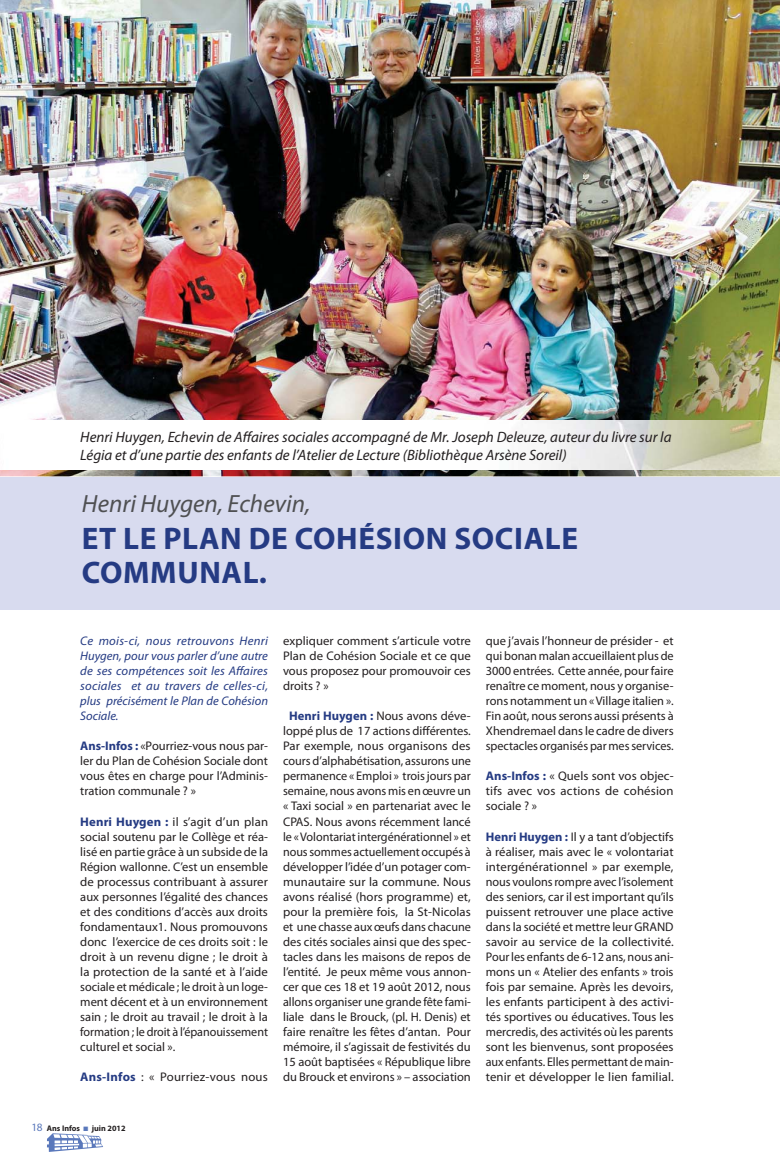
<style>
.page{position:relative;width:780px;height:1170px;background:#fff}
.page>*{position:absolute;margin:0;border:0;box-sizing:border-box;transform-origin:0 0}
.t1{font:700 31.25px/33.8px "Myriad Pro";letter-spacing:.02em;color:#253b83}
.t2{font:italic 25px "Myriad Pro";color:#4f5052}
.t3{font:italic 15px/18px "Myriad Pro";color:#231f20}
.t4{font:12.5px/15px "Myriad Pro";color:#231f20;text-align:justify}
.t5{font:italic 12.5px/15px "Myriad Pro";color:#253b83;text-align:justify}
.t6{font:12.5px "Myriad Pro";letter-spacing:.02em;color:#231f20}
.t7{font:700 8.12px "Myriad Pro";color:#231f20}
.s1{font-weight:700;color:#253b83}
.s2{font-family:"Myriad MM.400.600.";font-weight:400;font-size:11.25px;color:#5a78bb}
</style>
<div class="page">
<div style="left:0;top:477px;width:780px;height:132px;background:#d8dbef"></div>
<img style="left:0;top:0;width:780px;height:476px">
<img style="left:0;top:420px;width:780px;height:49px">
<svg style="left:47px;top:1133px;width:56px;height:18px"></svg>
<p class="t3" style="left:80px;top:429px;width:592px">Henri Huygen, Echevin de Affaires sociales accompagné de Mr. Joseph Deleuze, auteur du livre sur la<br>Légia et d’une partie des enfants de l’Atelier de Lecture (Bibliothèque Arsène Soreil)</p>
<h2 class="t2" style="left:82px;top:494px;width:230px">Henri Huygen, Echevin,</h2>
<h1 class="t1" style="left:82px;top:524px;width:498px">ET LE PLAN DE COHÉSION SOCIALE<br>COMMUNAL.</h1>
<p class="t5" style="left:80px;top:635px;width:189px">Ce mois-ci, nous retrouvons Henri Huygen, pour vous parler d’une autre de ses compétences soit les Affaires sociales et au travers de celles-ci, plus précisément le Plan de Cohésion Sociale.</p>
<p class="t4" style="left:80px;top:740px;width:189px"><span class="s1">Ans-Infos :</span> «Pourriez-vous nous par&shy;ler du Plan de Cohésion Sociale dont vous êtes en charge pour l’Adminis&shy;tration communale ? »</p>
<p class="t4" style="left:80px;top:815px;width:189px"><span class="s1">Henri Huygen :</span> il s’agit d’un plan social soutenu par le Collège et réa&shy;lisé en partie grâce à un subside de la Région wallonne. C’est un ensemble de processus contribuant à assurer aux personnes l’égalité des chances et des conditions d’accès aux droits fondamentaux1. Nous promouvons donc l’exercice de ces droits soit : le droit à un revenu digne ; le droit à la protection de la santé et à l’aide sociale et médicale ; le droit à un loge&shy;ment décent et à un environnement sain ; le droit au travail ; le droit à la formation ; le droit à l’épanouissement culturel et social ».</p>
<p class="t6" style="left:80px;top:1071px;width:189px"><span class="s1">Ans-Infos</span> : « Pourriez-vous nous</p>
<p class="t4" style="left:283px;top:635px;width:189px">expliquer comment s’articule votre Plan de Cohésion Sociale et ce que vous proposez pour promouvoir ces droits ? »</p>
<p class="t4" style="left:283px;top:710px;width:189px;text-align:center"><span class="s1">Henri Huygen :</span> Nous avons déve&shy;loppé plus de 17 actions différentes.<br>Par exemple, nous organisons des cours d’alphabétisation, assurons une permanence « Emploi » trois jours par semaine, nous avons mis en œuvre un « Taxi social » en partenariat avec le CPAS. Nous avons récemment lancé le « Volontariat intergénérationnel » et nous sommes actuellement occupés à développer l’idée d’un potager com&shy;munautaire sur la commune. Nous avons réalisé (hors programme) et, pour la première fois, la St-Nicolas et une chasse aux œufs dans chacune des cités sociales ainsi que des spec&shy;tacles dans les maisons de repos de l’entité. Je peux même vous annon&shy;cer que ces 18 et 19 août 2012, nous allons organiser une grande fête fami&shy;liale dans le Brouck, (pl. H. Denis) et faire renaître les fêtes d’antan. Pour mémoire, il s’agissait de festivités du 15 août baptisées « République libre du Brouck et environs » – association</p>
<p class="t4" style="left:486px;top:635px;width:189px">que j’avais l’honneur de présider - et qui bonan malan accueillaient plus de 3000 entrées. Cette année, pour faire renaître ce moment, nous y organise&shy;rons notamment un « Village italien ».<br>Fin août, nous serons aussi présents à Xhendremael dans le cadre de divers spectacles organisés par mes services.</p>
<p class="t4" style="left:486px;top:770px;width:189px"><span class="s1">Ans-Infos :</span> « Quels sont vos objec&shy;tifs avec vos actions de cohésion sociale ? »</p>
<p class="t4" style="left:486px;top:830px;width:189px"><span class="s1">Henri Huygen :</span> Il y a tant d’objectifs à réaliser, mais avec le « volontariat intergénérationnel » par exemple, nous voulons rompre avec l’isolement des seniors, car il est important qu’ils puissent retrouver une place active dans la société et mettre leur GRAND savoir au service de la collectivité.<br>Pour les enfants de 6-12 ans, nous ani&shy;mons un « Atelier des enfants » trois fois par semaine. Après les devoirs, les enfants participent à des activi&shy;tés sportives ou éducatives. Tous les mercredis, des activités où les parents sont les bienvenus, sont proposées aux enfants. Elles permettant de main&shy;tenir et développer le lien familial.</p>
<p class="t7" style="left:32px;top:1125px;width:50px"><span class="s2">18</span> Ans Infos</p>
<p class="t7" style="left:92px;top:1125px;width:35px">juin 2012</p>
</div>
